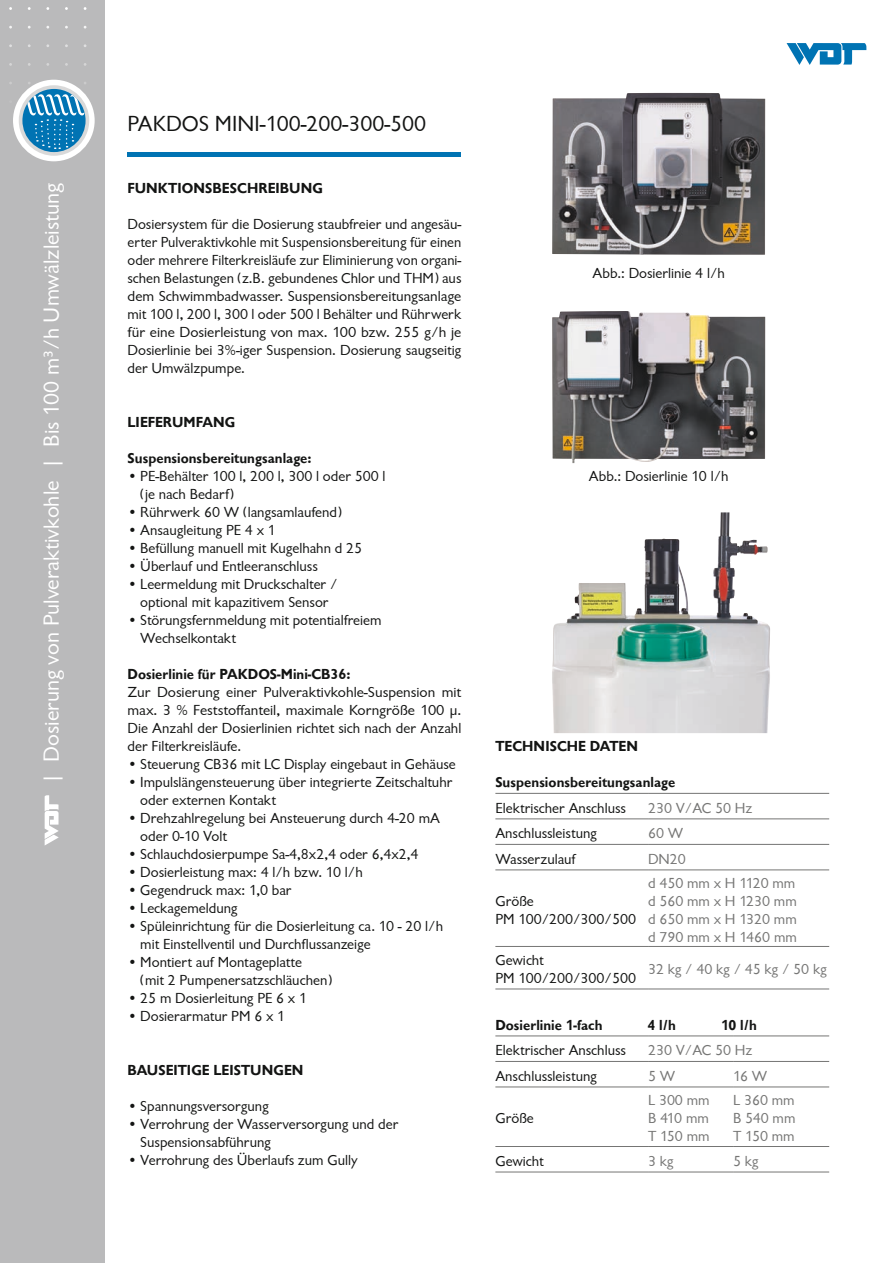
<style>
.page{position:relative;width:893px;height:1263px;background:#fff}
.page>*{position:absolute;margin:0;border:0;box-sizing:border-box;transform-origin:0 0}
.t1{font:22.5px "Chantilly Dsp";color:#fff}
.t2{font:22.5px "Chantilly Dsp";color:#131413}
.t3{font:15px/18px "Chantilly Dsp";color:#131413}
.t4{font:700 15px "Chantilly Dsp";color:#131413}
.t5{font:15px/18px "Chantilly Dsp";color:#757574;text-align:justify}
</style>
<div class="page">
<img style="left:552px;top:512px;width:218px;height:221px">
<img style="left:552px;top:311px;width:213px;height:152px">
<img style="left:552px;top:92px;width:213px;height:163px">
<hr style="left:128px;top:153px;width:333px;height:4px;background:#0073b3">
<div style="left:0;top:0;width:105px;height:1263px;background:#bababb"></div>
<svg style="left:45px;top:795px;width:14px;height:50px"></svg>
<div style="left:13px;top:80px;width:82px;height:81px;background:#fff;border-radius:50%"></div>
<svg style="left:19px;top:82px;width:70px;height:74px"></svg>
<svg style="left:786px;top:43px;width:80px;height:22px"></svg>
<hr style="left:495px;top:793px;width:153px;height:1px;background:#757574">
<hr style="left:648px;top:793px;width:181px;height:1px;background:#757574">
<hr style="left:495px;top:819px;width:153px;height:1px;background:#757574">
<hr style="left:648px;top:819px;width:181px;height:1px;background:#757574">
<hr style="left:495px;top:844px;width:153px;height:1px;background:#757574">
<hr style="left:648px;top:844px;width:181px;height:1px;background:#757574">
<hr style="left:495px;top:870px;width:153px;height:1px;background:#757574">
<hr style="left:648px;top:870px;width:181px;height:1px;background:#757574">
<hr style="left:495px;top:946px;width:153px;height:1px;background:#757574">
<hr style="left:648px;top:946px;width:181px;height:1px;background:#757574">
<hr style="left:495px;top:989px;width:153px;height:1px;background:#757574">
<hr style="left:648px;top:989px;width:181px;height:1px;background:#757574">
<hr style="left:495px;top:1036px;width:153px;height:1px;background:#757574">
<hr style="left:648px;top:1036px;width:85px;height:1px;background:#757574">
<hr style="left:733px;top:1036px;width:96px;height:1px;background:#757574">
<hr style="left:495px;top:1061px;width:153px;height:1px;background:#757574">
<hr style="left:648px;top:1061px;width:85px;height:1px;background:#757574">
<hr style="left:733px;top:1061px;width:96px;height:1px;background:#757574">
<hr style="left:495px;top:1087px;width:153px;height:1px;background:#757574">
<hr style="left:648px;top:1087px;width:85px;height:1px;background:#757574">
<hr style="left:733px;top:1087px;width:96px;height:1px;background:#757574">
<hr style="left:495px;top:1146px;width:153px;height:1px;background:#757574">
<hr style="left:648px;top:1146px;width:85px;height:1px;background:#757574">
<hr style="left:733px;top:1146px;width:96px;height:1px;background:#757574">
<hr style="left:495px;top:1172px;width:153px;height:1px;background:#757574">
<hr style="left:648px;top:1172px;width:85px;height:1px;background:#757574">
<hr style="left:733px;top:1172px;width:96px;height:1px;background:#757574">
<h1 class="t2" style="left:128px;top:111px;width:300px">PAKDOS MINI-100-200-300-500</h1>
<h1 class="t1" style="left:39px;top:784px;width:603px;rotate:-90deg">| Dosierung von Pulveraktivkohle | Bis 100 m³/h Umwälzleistung</h1>
<p class="t4" style="left:128px;top:180px;width:197px">FUNKTIONSBESCHREIBUNG</p>
<p class="t3" style="left:128px;top:215px;width:335px;text-align:justify">Dosiersystem für die Dosierung staubfreier und angesäu&shy;erter Pulveraktivkohle mit Suspensionsbereitung für einen oder mehrere Filterkreisläufe zur Eliminierung von organi&shy;schen Belastungen (z.B. gebundenes Chlor und THM) aus dem Schwimmbadwasser. Suspensionsbereitungsanlage mit 100 l, 200 l, 300 l oder 500 l Behälter und Rührwerk für eine Dosierleistung von max. 100 bzw. 255 g/h je Dosierlinie bei 3%-iger Suspension. Dosierung saugseitig der Umwälzpumpe.</p>
<p class="t4" style="left:128px;top:414px;width:109px">LIEFERUMFANG</p>
<p class="t4" style="left:128px;top:450px;width:185px">Suspensionsbereitungsanlage:</p>
<p class="t3" style="left:140px;top:467px;width:247px;text-indent:-13px">• PE-Behälter 100 l, 200 l, 300 l oder 500 l (je nach Bedarf)</p>
<p class="t3" style="left:128px;top:503px;width:216px">• Rührwerk 60 W (langsamlaufend)</p>
<p class="t3" style="left:128px;top:521px;width:150px">• Ansaugleitung PE 4 x 1</p>
<p class="t3" style="left:128px;top:539px;width:236px">• Befüllung manuell mit Kugelhahn d 25</p>
<p class="t3" style="left:128px;top:557px;width:192px">• Überlauf und Entleeranschluss</p>
<p class="t3" style="left:128px;top:575px;width:211px;text-align:center">• Leermeldung mit Druckschalter / optional mit kapazitivem Sensor</p>
<p class="t3" style="left:140px;top:611px;width:243px;text-indent:-13px">• Störungsfernmeldung mit potentialfreiem<br>Wechselkontakt</p>
<p class="t4" style="left:128px;top:666px;width:224px">Dosierlinie für PAKDOS-Mini-CB36:</p>
<p class="t3" style="left:128px;top:683px;width:335px;text-align:justify">Zur Dosierung einer Pulveraktivkohle-Suspension mit max. 3 % Feststoffanteil, maximale Korngröße 100 μ.<br>Die Anzahl der Dosierlinien richtet sich nach der Anzahl der Filterkreisläufe.</p>
<p class="t3" style="left:128px;top:755px;width:330px">• Steuerung CB36 mit LC Display eingebaut in Gehäuse</p>
<p class="t3" style="left:140px;top:773px;width:314px;text-indent:-13px">• Impulslängensteuerung über integrierte Zeitschaltuhr oder externen Kontakt</p>
<p class="t3" style="left:140px;top:809px;width:301px;text-indent:-13px">• Drehzahlregelung bei Ansteuerung durch 4-20 mA oder 0-10 Volt</p>
<p class="t3" style="left:128px;top:845px;width:293px">• Schlauchdosierpumpe Sa-4,8x2,4 oder 6,4x2,4</p>
<p class="t3" style="left:128px;top:863px;width:237px">• Dosierleistung max: 4 l/h bzw. 10 l/h</p>
<p class="t3" style="left:128px;top:881px;width:166px">• Gegendruck max: 1,0 bar</p>
<p class="t3" style="left:128px;top:899px;width:112px">• Leckagemeldung</p>
<p class="t3" style="left:140px;top:917px;width:304px;text-indent:-13px">• Spüleinrichtung für die Dosierleitung ca. 10 - 20 l/h mit Einstellventil und Durchflussanzeige</p>
<p class="t3" style="left:140px;top:953px;width:193px;text-indent:-13px">• Montiert auf Montageplatte<br>(mit 2 Pumpenersatzschläuchen)</p>
<p class="t3" style="left:128px;top:989px;width:181px">• 25 m Dosierleitung PE 6 x 1</p>
<p class="t3" style="left:128px;top:1007px;width:159px">• Dosierarmatur PM 6 x 1</p>
<p class="t4" style="left:128px;top:1062px;width:177px">BAUSEITIGE LEISTUNGEN</p>
<p class="t3" style="left:128px;top:1097px;width:143px">• Spannungsversorgung</p>
<p class="t3" style="left:140px;top:1115px;width:260px;text-indent:-13px">• Verrohrung der Wasserversorgung und der<br>Suspensionsabführung</p>
<p class="t3" style="left:128px;top:1151px;width:232px">• Verrohrung des Überlaufs zum Gully</p>
<p class="t3" style="left:593px;top:264px;width:134px">Abb.: Dosierlinie 4 l/h</p>
<p class="t3" style="left:589px;top:467px;width:141px">Abb.: Dosierlinie 10 l/h</p>
<p class="t4" style="left:495px;top:738px;width:144px">TECHNISCHE DATEN</p>
<p class="t4" style="left:495px;top:774px;width:181px">Suspensionsbereitungsanlage</p>
<p class="t3" style="left:495px;top:799px;width:132px">Elektrischer Anschluss</p>
<p class="t5" style="left:648px;top:799px;width:106px">230 V/AC 50 Hz</p>
<p class="t3" style="left:495px;top:824px;width:103px">Anschlussleistung</p>
<p class="t5" style="left:648px;top:824px;width:37px">60 W</p>
<p class="t3" style="left:495px;top:850px;width:82px">Wasserzulauf</p>
<p class="t5" style="left:648px;top:850px;width:39px">DN20</p>
<p class="t3" style="left:495px;top:892px;width:142px">Größe<br>PM 100/200/300/500</p>
<p class="t5" style="left:648px;top:874px;width:150px">d 450 mm x H 1120 mm d 560 mm x H 1230 mm d 650 mm x H 1320 mm d 790 mm x H 1460 mm</p>
<p class="t3" style="left:495px;top:951px;width:142px">Gewicht<br>PM 100/200/300/500</p>
<p class="t5" style="left:648px;top:960px;width:180px">32 kg / 40 kg / 45 kg / 50 kg</p>
<p class="t4" style="left:495px;top:1016px;width:109px">Dosierlinie 1-fach</p>
<p class="t4" style="left:648px;top:1016px;width:30px">4 l/h</p>
<p class="t4" style="left:721px;top:1016px;width:37px">10 l/h</p>
<p class="t3" style="left:495px;top:1041px;width:132px">Elektrischer Anschluss</p>
<p class="t5" style="left:648px;top:1041px;width:106px">230 V/AC 50 Hz</p>
<p class="t3" style="left:495px;top:1067px;width:103px">Anschlussleistung</p>
<p class="t5" style="left:648px;top:1067px;width:29px">5 W</p>
<p class="t5" style="left:733px;top:1067px;width:36px">16 W</p>
<p class="t3" style="left:495px;top:1109px;width:40px">Größe</p>
<p class="t5" style="left:648px;top:1091px;width:63px">L 300 mm B 410 mm T 150 mm</p>
<p class="t5" style="left:733px;top:1091px;width:64px">L 360 mm B 540 mm T 150 mm</p>
<p class="t3" style="left:495px;top:1152px;width:50px">Gewicht</p>
<p class="t5" style="left:648px;top:1152px;width:27px">3 kg</p>
<p class="t5" style="left:733px;top:1152px;width:27px">5 kg</p>
</div>
